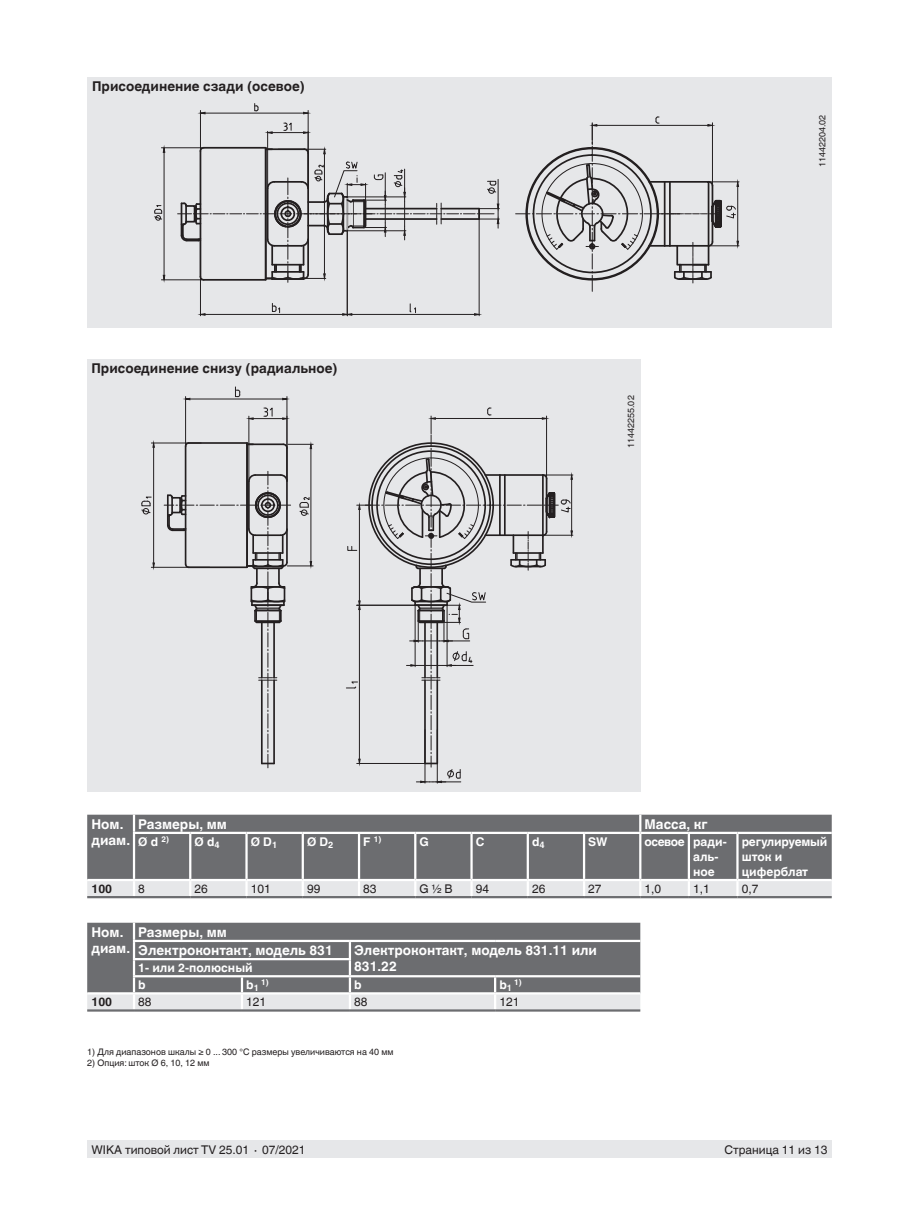
<style>
.page{position:relative;width:919px;height:1214px;background:#fff}
.page>*{position:absolute;margin:0;border:0;box-sizing:border-box;transform-origin:0 0}
.t1{font:700 13.5px/16.5px "Helvetica World";color:#fff}
.t2{font:700 13.5px "Helvetica World";color:#231f20}
.t3{font:700 12px/15px "Helvetica World";color:#fff}
.t4{font:12px "Helvetica World";color:#231f20}
.t5{font:700 12px "Helvetica World";color:#231f20}
.t6{font:9px "Helvetica World";color:#231f20}
.t7{font:700 8.1px "Helvetica World";color:#fff}
.s1{font-size:12px}
</style>
<div class="page">
<div style="left:87px;top:1140px;width:744px;height:17px;background:#e6e7e9"></div>
<div style="left:87px;top:77px;width:744px;height:250px;background:#e6e7e9"></div>
<div style="left:87px;top:359px;width:553px;height:432px;background:#e6e7e9"></div>
<svg style="left:87px;top:922px;width:553px;height:87px;background:#8e8f92"></svg>
<hr style="left:87px;top:992px;width:47px;height:2px;background:#fff">
<hr style="left:87px;top:1009px;width:47px;height:2px;background:#6c6d70">
<hr style="left:134px;top:1009px;width:108px;height:2px;background:#6c6d70">
<hr style="left:242px;top:1009px;width:108px;height:2px;background:#6c6d70">
<hr style="left:350px;top:1009px;width:145px;height:2px;background:#6c6d70">
<hr style="left:495px;top:1009px;width:145px;height:2px;background:#6c6d70">
<div style="left:87px;top:814px;width:744px;height:65px;background:#6c6d70"></div>
<svg style="left:639px;top:814px;width:2px;height:17px"></svg>
<hr style="left:133px;top:831px;width:57px;height:3px;background:#fff">
<hr style="left:190px;top:831px;width:56px;height:3px;background:#fff">
<hr style="left:189px;top:834px;width:2px;height:45px;background:#fff">
<hr style="left:246px;top:831px;width:57px;height:3px;background:#fff">
<hr style="left:245px;top:834px;width:3px;height:45px;background:#fff">
<hr style="left:303px;top:831px;width:56px;height:3px;background:#fff">
<hr style="left:301px;top:834px;width:3px;height:45px;background:#fff">
<hr style="left:359px;top:831px;width:56px;height:3px;background:#fff">
<hr style="left:358px;top:834px;width:2px;height:45px;background:#fff">
<hr style="left:415px;top:831px;width:56px;height:3px;background:#fff">
<hr style="left:414px;top:834px;width:2px;height:45px;background:#fff">
<hr style="left:471px;top:831px;width:56px;height:3px;background:#fff">
<hr style="left:470px;top:834px;width:2px;height:45px;background:#fff">
<hr style="left:527px;top:831px;width:57px;height:3px;background:#fff">
<hr style="left:526px;top:834px;width:3px;height:45px;background:#fff">
<hr style="left:584px;top:831px;width:56px;height:3px;background:#fff">
<hr style="left:583px;top:834px;width:2px;height:45px;background:#fff">
<hr style="left:640px;top:831px;width:48px;height:3px;background:#fff">
<hr style="left:639px;top:834px;width:2px;height:45px;background:#fff">
<hr style="left:688px;top:831px;width:49px;height:3px;background:#fff">
<hr style="left:687px;top:834px;width:3px;height:45px;background:#fff">
<hr style="left:737px;top:831px;width:94px;height:3px;background:#fff">
<hr style="left:736px;top:834px;width:2px;height:45px;background:#fff">
<div style="left:87px;top:881px;width:744px;height:15px;background:#e6e7e9"></div>
<svg style="left:133px;top:814px;width:2px;height:17px"></svg>
<hr style="left:133px;top:834px;width:2px;height:45px;background:#fff">
<hr style="left:87px;top:896px;width:47px;height:2px;background:#6c6d70">
<hr style="left:134px;top:896px;width:56px;height:2px;background:#6c6d70">
<hr style="left:190px;top:896px;width:56px;height:2px;background:#6c6d70">
<hr style="left:246px;top:896px;width:57px;height:2px;background:#6c6d70">
<hr style="left:303px;top:896px;width:56px;height:2px;background:#6c6d70">
<hr style="left:359px;top:896px;width:56px;height:2px;background:#6c6d70">
<hr style="left:415px;top:896px;width:56px;height:2px;background:#6c6d70">
<hr style="left:471px;top:896px;width:56px;height:2px;background:#6c6d70">
<hr style="left:527px;top:896px;width:57px;height:2px;background:#6c6d70">
<hr style="left:584px;top:896px;width:56px;height:2px;background:#6c6d70">
<hr style="left:640px;top:896px;width:48px;height:2px;background:#6c6d70">
<hr style="left:688px;top:896px;width:49px;height:2px;background:#6c6d70">
<hr style="left:737px;top:896px;width:94px;height:2px;background:#6c6d70">
<hr style="left:478px;top:209px;width:1px;height:107px;background:#231f20">
<hr style="left:352px;top:314px;width:122px;height:1px;background:#231f20">
<svg style="left:474px;top:313px;width:6px;height:3px"></svg>
<hr style="left:161px;top:147px;width:41px;height:1px;background:#231f20">
<hr style="left:161px;top:279px;width:41px;height:1px;background:#231f20">
<hr style="left:164px;top:152px;width:1px;height:123px;background:#231f20">
<svg style="left:162px;top:147px;width:3px;height:6px"></svg>
<svg style="left:162px;top:274px;width:3px;height:6px"></svg>
<hr style="left:308px;top:110px;width:1px;height:42px;background:#231f20">
<hr style="left:200px;top:110px;width:1px;height:165px;background:#231f20">
<hr style="left:205px;top:113px;width:98px;height:1px;background:#231f20">
<svg style="left:303px;top:112px;width:6px;height:3px"></svg>
<svg style="left:201px;top:112px;width:5px;height:3px"></svg>
<svg style="left:254px;top:103px;width:5px;height:9px"></svg>
<svg style="left:154px;top:205px;width:9px;height:16px"></svg>
<hr style="left:347px;top:230px;width:1px;height:86px;background:#231f20">
<hr style="left:200px;top:240px;width:1px;height:76px;background:#231f20">
<hr style="left:205px;top:314px;width:137px;height:1px;background:#231f20">
<svg style="left:342px;top:313px;width:10px;height:3px"></svg>
<svg style="left:201px;top:313px;width:5px;height:3px"></svg>
<svg style="left:409px;top:304px;width:7px;height:9px"></svg>
<hr style="left:267px;top:131px;width:1px;height:57px;background:#231f20">
<hr style="left:272px;top:132px;width:31px;height:1px;background:#231f20">
<svg style="left:267px;top:131px;width:6px;height:3px"></svg>
<svg style="left:303px;top:131px;width:6px;height:3px"></svg>
<svg style="left:284px;top:122px;width:8px;height:9px"></svg>
<svg style="left:271px;top:303px;width:9px;height:10px"></svg>
<svg style="left:515px;top:116px;width:224px;height:175px"></svg>
<svg style="left:177px;top:146px;width:322px;height:136px"></svg>
<hr style="left:151px;top:442px;width:50px;height:1px;background:#231f20">
<hr style="left:151px;top:567px;width:58px;height:1px;background:#231f20">
<hr style="left:153px;top:447px;width:1px;height:116px;background:#231f20">
<svg style="left:152px;top:442px;width:3px;height:6px"></svg>
<svg style="left:152px;top:562px;width:3px;height:6px"></svg>
<hr style="left:248px;top:416px;width:1px;height:64px;background:#231f20">
<hr style="left:253px;top:418px;width:30px;height:1px;background:#231f20">
<svg style="left:248px;top:417px;width:6px;height:3px"></svg>
<svg style="left:282px;top:417px;width:6px;height:3px"></svg>
<svg style="left:264px;top:407px;width:9px;height:10px"></svg>
<hr style="left:286px;top:396px;width:1px;height:51px;background:#231f20">
<hr style="left:185px;top:396px;width:1px;height:51px;background:#231f20">
<hr style="left:190px;top:398px;width:93px;height:1px;background:#231f20">
<svg style="left:282px;top:397px;width:6px;height:3px"></svg>
<svg style="left:185px;top:397px;width:6px;height:3px"></svg>
<svg style="left:235px;top:386px;width:5px;height:11px"></svg>
<svg style="left:141px;top:496px;width:11px;height:18px"></svg>
<svg style="left:164px;top:441px;width:149px;height:327px"></svg>
<svg style="left:346px;top:407px;width:227px;height:376px"></svg>
<p class="t2" style="left:92px;top:79px;width:214px">Присоединение сзади (осевое)</p>
<p class="t2" style="left:91px;top:360px;width:247px">Присоединение снизу (радиальное)</p>
<p class="t6" style="left:625px;top:448px;width:54px;rotate:-90deg">11442255.02</p>
<p class="t6" style="left:817px;top:167px;width:54px;rotate:-90deg">11442204.02</p>
<p class="t1" style="left:91px;top:815px;width:40px">Ном. диам.</p>
<p class="t1" style="left:138px;top:815px;width:90px">Размеры, мм</p>
<p class="t1" style="left:644px;top:815px;width:65px">Масса, кг</p>
<p class="t3" style="left:138px;top:834px;width:32px">Ø d <sup>2)</sup></p>
<p class="t3" style="left:194px;top:834px;width:27px">Ø d<sub>4</sub></p>
<p class="t3" style="left:251px;top:834px;width:28px">Ø D<sub>1</sub></p>
<p class="t3" style="left:307px;top:834px;width:28px">Ø D<sub>2</sub></p>
<p class="t7" style="left:363px;top:834px;width:20px"><span class="s1">F</span> 1)</p>
<p class="t3" style="left:419px;top:834px;width:11px">G</p>
<p class="t3" style="left:476px;top:834px;width:10px">C</p>
<p class="t3" style="left:532px;top:834px;width:14px">d<sub>4</sub></p>
<p class="t3" style="left:588px;top:834px;width:21px">SW</p>
<p class="t3" style="left:693px;top:834px;width:35px;text-indent:-49px">осевое ради&shy;аль&shy;ное</p>
<p class="t3" style="left:741px;top:834px;width:87px">регулируемый шток и циферблат</p>
<p class="t5" style="left:91px;top:881px;width:22px">100</p>
<p class="t4" style="left:138px;top:881px;width:8px">8</p>
<p class="t4" style="left:194px;top:881px;width:15px">26</p>
<p class="t4" style="left:251px;top:881px;width:22px">101</p>
<p class="t4" style="left:307px;top:881px;width:15px">99</p>
<p class="t4" style="left:363px;top:881px;width:15px">83</p>
<p class="t4" style="left:419px;top:881px;width:35px">G ½ B</p>
<p class="t4" style="left:476px;top:881px;width:15px">94</p>
<p class="t4" style="left:532px;top:881px;width:15px">26</p>
<p class="t4" style="left:588px;top:881px;width:15px">27</p>
<p class="t4" style="left:644px;top:881px;width:18px">1,0</p>
<p class="t4" style="left:693px;top:881px;width:18px">1,1</p>
<p class="t4" style="left:741px;top:881px;width:18px">0,7</p>
<p class="t1" style="left:91px;top:923px;width:40px">Ном. диам.</p>
<p class="t1" style="left:138px;top:923px;width:196px;line-height:18.1px">Размеры, мм<br>Электроконтакт, модель 831</p>
<p class="t1" style="left:354px;top:942px;width:244px">Электроконтакт, модель 831.11 или</p>
<p class="t3" style="left:138px;top:960px;width:116px">1- или 2-полюсный</p>
<p class="t1" style="left:354px;top:958px;width:44px">831.22</p>
<p class="t3" style="left:138px;top:977px;width:9px">b</p>
<p class="t3" style="left:246px;top:977px;width:14px">b<sub>1</sub></p>
<p class="t7" style="left:261px;top:977px;width:9px">1)</p>
<p class="t3" style="left:354px;top:977px;width:9px">b</p>
<p class="t3" style="left:499px;top:977px;width:14px">b<sub>1</sub></p>
<p class="t7" style="left:514px;top:977px;width:9px">1)</p>
<p class="t5" style="left:91px;top:995px;width:22px">100</p>
<p class="t4" style="left:138px;top:995px;width:15px">88</p>
<p class="t4" style="left:246px;top:995px;width:22px">121</p>
<p class="t4" style="left:354px;top:995px;width:15px">88</p>
<p class="t4" style="left:499px;top:995px;width:22px">121</p>
<p class="t6" style="left:87px;top:1047px;width:308px">1) Для диапазонов шкалы ≥ 0 ... 300 °C размеры увеличиваются на 40 мм</p>
<p class="t6" style="left:87px;top:1057px;width:124px">2) Опция: шток Ø 6, 10, 12 мм</p>
<p class="t4" style="left:91px;top:1142px;width:216px">WIKA типовой лист TV 25.01 ∙ 07/2021</p>
<p class="t4" style="left:724px;top:1142px;width:104px">Страница 11 из 13</p>
</div>
